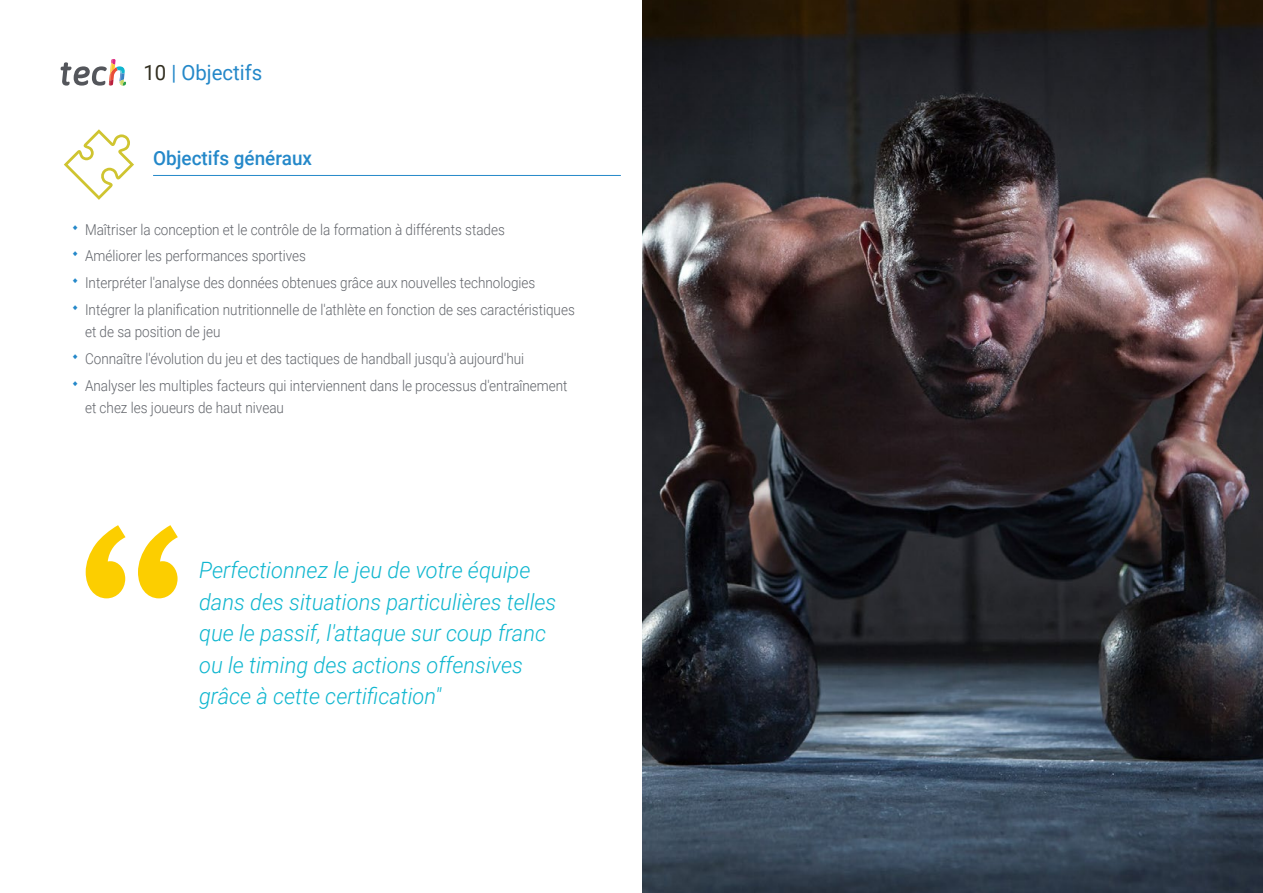
<style>
.page{position:relative;width:1263px;height:893px;background:#fff}
.page>*{position:absolute;margin:0;border:0;box-sizing:border-box;transform-origin:0 0}
.t1{font:italic 300 22.5px/31.5px "Roboto";color:#0fb6cf}
.t2{font:21px "Roboto";color:#2488c9}
.t3{font:500 19.5px "Roboto";color:#2488c9}
.t4{font:300 15px/26.7px "Roboto";color:#61646a;scale:.9 1}
.s1{color:#312e20}
</style>
<div class="page">
<svg style="left:61px;top:59px;width:65px;height:27px"></svg>
<img style="left:642px;top:0;width:621px;height:893px">
<svg style="left:86px;top:525px;width:92px;height:73px"></svg>
<hr style="left:153px;top:175px;width:468px;height:1px;background:#2488c9">
<svg style="left:64px;top:129px;width:70px;height:71px"></svg>
<h2 class="t2" style="left:144px;top:57px;width:120px"><span class="s1">10</span> | Objectifs</h2>
<h3 class="t3" style="left:153px;top:144px;width:160px">Objectifs généraux</h3>
<p class="t4" style="left:85px;top:215px;width:546px">Maîtriser la conception et le contrôle de la formation à différents stades<br>Améliorer les performances sportives<br>Interpréter l'analyse des données obtenues grâce aux nouvelles technologies Intégrer la planification nutritionnelle de l'athlète en fonction de ses caractéristiques</p>
<p class="t4" style="left:85px;top:318px;width:538px">et de sa position de jeu<br>Connaître l'évolution du jeu et des tactiques de handball jusqu'à aujourd'hui<br>Analyser les multiples facteurs qui interviennent dans le processus d'entraînement</p>
<p class="t4" style="left:85px;top:394px;width:223px">et chez les joueurs de haut niveau</p>
<h1 class="t1" style="left:199px;top:553px;width:359px">Perfectionnez le jeu de votre équipe dans des situations particulières telles que le passif, l'attaque sur coup franc ou le timing des actions offensives grâce à cette certification"</h1>
</div>
